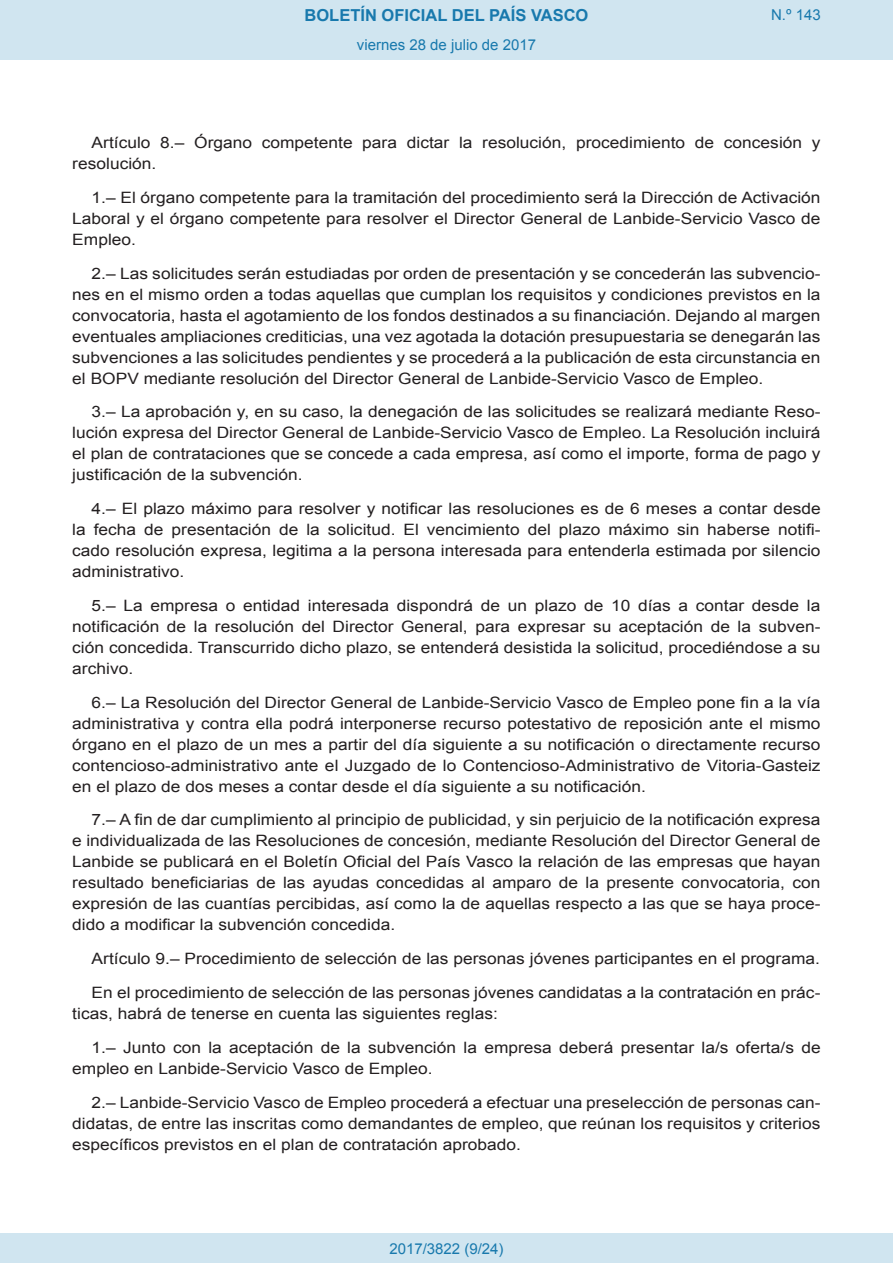
<style>
.page{position:relative;width:893px;height:1263px;background:#fff}
.page>*{position:absolute;margin:0;border:0;box-sizing:border-box;transform-origin:0 0}
.t1{font:700 16.5px "Arial";color:#1879ad}
.BOPVDetalle{font:15.6px/21px "Arial";color:#231f20;text-align:justify;scale:1.11 1}
.Paginacion_Centro{font:15px "Arial";color:#1879ad}
</style>
<div class="page">
<div style="left:0;top:0;width:893px;height:60px;background:#d0e5f0"></div>
<div style="left:0;top:1233px;width:893px;height:30px;background:#d0e5f0"></div>
<p class="t1" style="left:305px;top:4px;width:285px">BOLETÍN OFICIAL DEL PAÍS VASCO</p>
<p class="Paginacion_Centro" style="left:357px;top:35px;width:181px">viernes 28 de julio de 2017</p>
<p class="Paginacion_Centro" style="left:771px;top:5px;width:51px">N.º 143</p>
<p class="BOPVDetalle" style="left:72px;top:132px;width:676px;text-indent:19px">Artículo 8.– Órgano competente para dictar la resolución, procedimiento de concesión y resolución.</p>
<p class="BOPVDetalle" style="left:72px;top:187px;width:676px;text-indent:19px">1.– El órgano competente para la tramitación del procedimiento será la Dirección de Activación Laboral y el órgano competente para resolver el Director General de Lanbide-Servicio Vasco de Empleo.</p>
<p class="BOPVDetalle" style="left:72px;top:263px;width:676px;text-indent:19px">2.– Las solicitudes serán estudiadas por orden de presentación y se concederán las subvencio&shy;nes en el mismo orden a todas aquellas que cumplan los requisitos y condiciones previstos en la convocatoria, hasta el agotamiento de los fondos destinados a su financiación. Dejando al margen eventuales ampliaciones crediticias, una vez agotada la dotación presupuestaria se denegarán las subvenciones a las solicitudes pendientes y se procederá a la publicación de esta circunstancia en el BOPV mediante resolución del Director General de Lanbide-Servicio Vasco de Empleo.</p>
<p class="BOPVDetalle" style="left:72px;top:402px;width:676px;text-indent:19px">3.– La aprobación y, en su caso, la denegación de las solicitudes se realizará mediante Reso&shy;lución expresa del Director General de Lanbide-Servicio Vasco de Empleo. La Resolución incluirá el plan de contrataciones que se concede a cada empresa, así como el importe, forma de pago y justificación de la subvención.</p>
<p class="BOPVDetalle" style="left:72px;top:498px;width:676px;text-indent:19px">4.– El plazo máximo para resolver y notificar las resoluciones es de 6 meses a contar desde la fecha de presentación de la solicitud. El vencimiento del plazo máximo sin haberse notifi&shy;cado resolución expresa, legitima a la persona interesada para entenderla estimada por silencio administrativo.</p>
<p class="BOPVDetalle" style="left:72px;top:595px;width:676px;text-indent:19px">5.– La empresa o entidad interesada dispondrá de un plazo de 10 días a contar desde la notificación de la resolución del Director General, para expresar su aceptación de la subven&shy;ción concedida. Transcurrido dicho plazo, se entenderá desistida la solicitud, procediéndose a su archivo.</p>
<p class="BOPVDetalle" style="left:72px;top:692px;width:676px;text-indent:19px">6.– La Resolución del Director General de Lanbide-Servicio Vasco de Empleo pone fin a la vía administrativa y contra ella podrá interponerse recurso potestativo de reposición ante el mismo órgano en el plazo de un mes a partir del día siguiente a su notificación o directamente recurso contencioso-administrativo ante el Juzgado de lo Contencioso-Administrativo de Vitoria-Gasteiz en el plazo de dos meses a contar desde el día siguiente a su notificación.</p>
<p class="BOPVDetalle" style="left:72px;top:810px;width:676px;text-indent:19px">7.– A fin de dar cumplimiento al principio de publicidad, y sin perjuicio de la notificación expresa e individualizada de las Resoluciones de concesión, mediante Resolución del Director General de Lanbide se publicará en el Boletín Oficial del País Vasco la relación de las empresas que hayan resultado beneficiarias de las ayudas concedidas al amparo de la presente convocatoria, con expresión de las cuantías percibidas, así como la de aquellas respecto a las que se haya proce&shy;dido a modificar la subvención concedida.</p>
<p class="BOPVDetalle" style="left:92px;top:948px;width:658px">Artículo 9.– Procedimiento de selección de las personas jóvenes participantes en el programa.</p>
<p class="BOPVDetalle" style="left:72px;top:982px;width:676px;text-indent:19px">En el procedimiento de selección de las personas jóvenes candidatas a la contratación en prác&shy;ticas, habrá de tenerse en cuenta las siguientes reglas:</p>
<p class="BOPVDetalle" style="left:72px;top:1037px;width:676px;text-indent:19px">1.– Junto con la aceptación de la subvención la empresa deberá presentar la/s oferta/s de empleo en Lanbide-Servicio Vasco de Empleo.</p>
<p class="BOPVDetalle" style="left:72px;top:1092px;width:676px;text-indent:19px">2.– Lanbide-Servicio Vasco de Empleo procederá a efectuar una preselección de personas can&shy;didatas, de entre las inscritas como demandantes de empleo, que reúnan los requisitos y criterios específicos previstos en el plan de contratación aprobado.</p>
<p class="Paginacion_Centro" style="left:389px;top:1238px;width:116px">2017/3822 (9/24)</p>
</div>
